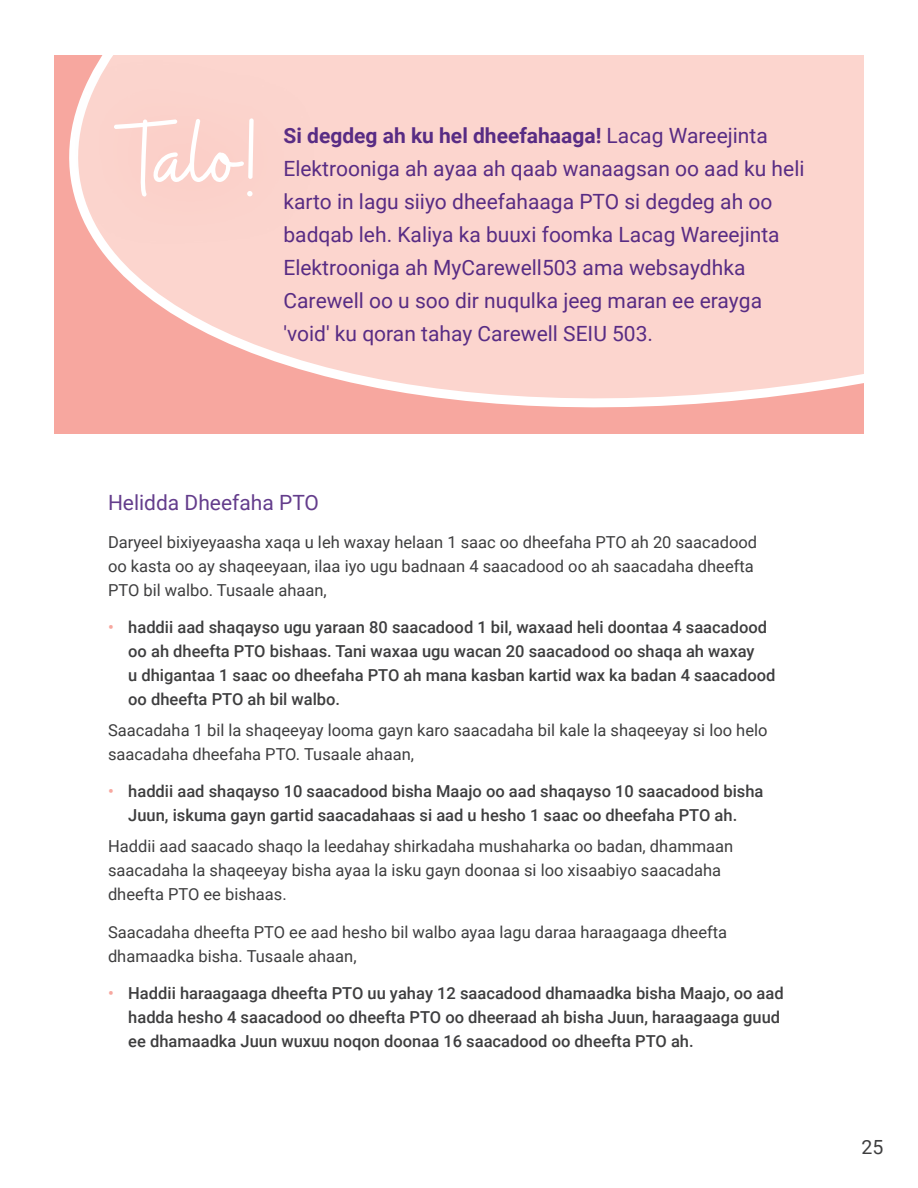
<style>
.page{position:relative;width:918px;height:1188px;background:#fff}
.page>*{position:absolute;margin:0;border:0;box-sizing:border-box;transform-origin:0 0}
.Buffalo_Big{font:108px "Buffalo";color:#fff}
._16pt_Purple_Large_B{font:21px/33px "Roboto";color:#582c84}
.Paragraph_Style_4{font:21px "Roboto";color:#643d8c}
.t1{font:19.5px "Roboto";color:#3e3e3f}
.t2{font:500 16.5px/24px "Roboto";color:#3e3e3f}
.Body_13pt{font:16.5px/24px "Roboto";color:#3e3e3f}
.s1{font-weight:700}
.s2{color:#f7a79f}
</style>
<div class="page">
<svg style="left:54px;top:55px;width:810px;height:379px;background:#fbccc5"></svg>
<div style="left:60px;top:54px;width:261px;height:197px;background:#f7a79f;opacity:.75"></div>
<p class="Buffalo_Big" style="left:114px;top:96px;width:144px">Talo!</p>
<p class="_16pt_Purple_Large_B" style="left:284px;top:118px;width:523px"><span class="s1">Si degdeg ah ku hel dheefahaaga!</span> Lacag Wareejinta Elektrooniga ah ayaa ah qaab wanaagsan oo aad ku heli karto in lagu siiyo dheefahaaga PTO si degdeg ah oo badqab leh. Kaliya ka buuxi foomka Lacag Wareejinta Elektrooniga ah MyCarewell503 ama websaydhka Carewell oo u soo dir nuqulka jeeg maran ee erayga 'void' ku qoran tahay Carewell SEIU 503.</p>
<p class="Paragraph_Style_4" style="left:108px;top:488px;width:213px">Helidda Dheefaha PTO</p>
<p class="Body_13pt" style="left:108px;top:529px;width:651px">Daryeel bixiyeyaasha xaqa u leh waxay helaan 1 saac oo dheefaha PTO ah 20 saacadood oo kasta oo ay shaqeeyaan, ilaa iyo ugu badnaan 4 saacadood oo ah saacadaha dheefta<br>PTO bil walbo. Tusaale ahaan,</p>
<p class="t2" style="left:128px;top:615px;width:649px;text-indent:-20px"><span class="s2">•</span> haddii aad shaqayso ugu yaraan 80 saacadood 1 bil, waxaad heli doontaa 4 saacadood oo ah dheefta PTO bishaas. Tani waxaa ugu wacan 20 saacadood oo shaqa ah waxay<br>u dhigantaa 1 saac oo dheefaha PTO ah mana kasban kartid wax ka badan 4 saacadood oo dheefta PTO ah bil walbo.</p>
<p class="Body_13pt" style="left:108px;top:717px;width:661px">Saacadaha 1 bil la shaqeeyay looma gayn karo saacadaha bil kale la shaqeeyay si loo helo saacadaha dheefaha PTO. Tusaale ahaan,</p>
<p class="t2" style="left:108px;top:779px;width:657px;text-align:center"><span class="s2">•</span> haddii aad shaqayso 10 saacadood bisha Maajo oo aad shaqayso 10 saacadood bisha<br>Juun, iskuma gayn gartid saacadahaas si aad u hesho 1 saac oo dheefaha PTO ah.</p>
<p class="Body_13pt" style="left:108px;top:834px;width:627px">Haddii aad saacado shaqo la leedahay shirkadaha mushaharka oo badan, dhammaan saacadaha la shaqeeyay bisha ayaa la isku gayn doonaa si loo xisaabiyo saacadaha dheefta PTO ee bishaas.</p>
<p class="Body_13pt" style="left:108px;top:919px;width:621px">Saacadaha dheefta PTO ee aad hesho bil walbo ayaa lagu daraa haraagaaga dheefta dhamaadka bisha. Tusaale ahaan,</p>
<p class="t2" style="left:128px;top:981px;width:657px;text-indent:-20px"><span class="s2">•</span> Haddii haraagaaga dheefta PTO uu yahay 12 saacadood dhamaadka bisha Maajo, oo aad hadda hesho 4 saacadood oo dheefta PTO oo dheeraad ah bisha Juun, haraagaaga guud ee dhamaadka Juun wuxuu noqon doonaa 16 saacadood oo dheefta PTO ah.</p>
<p class="t1" style="left:862px;top:1134px;width:23px">25</p>
</div>
